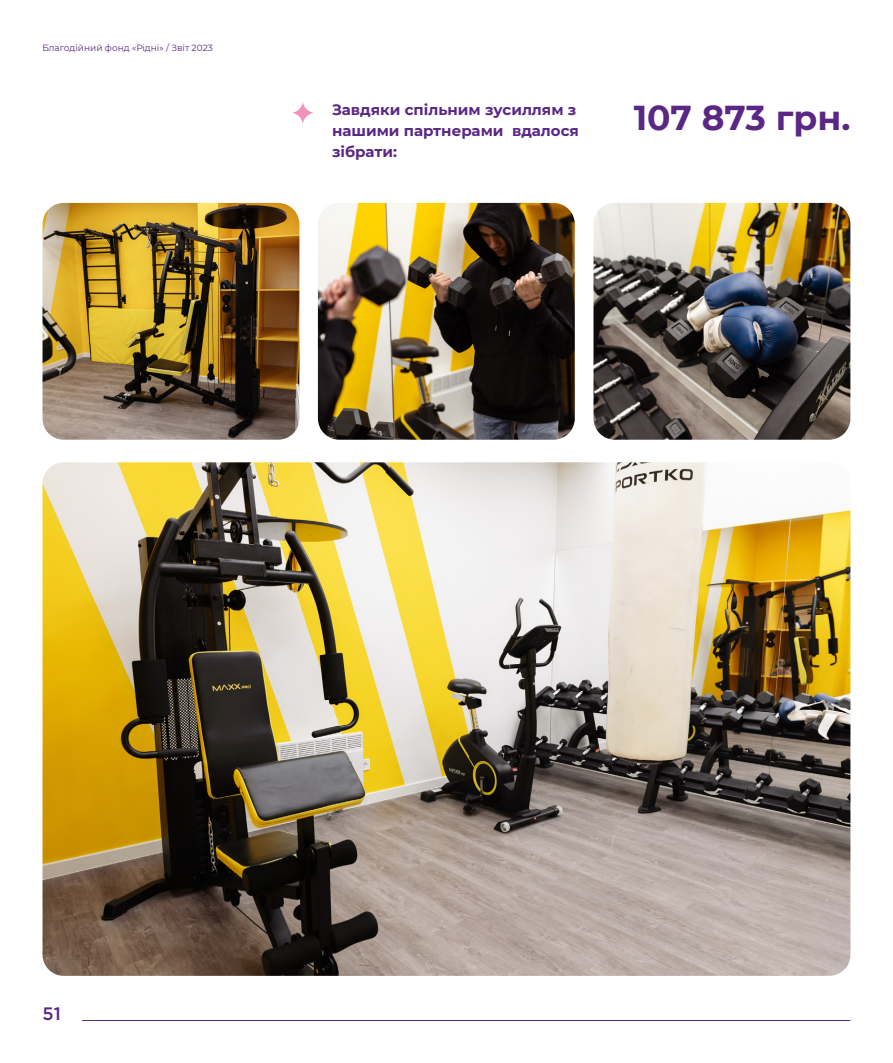
<style>
.page{position:relative;width:893px;height:1063px;background:#fff}
.page>*{position:absolute;margin:0;border:0;box-sizing:border-box;transform-origin:0 0}
.t1{font:700 34.5px "Montserrat";color:#5a2784}
.t2{font:500 18px "Gotham Pro";color:#5a2784}
.t3{font:700 15px/21px "Montserrat";color:#5a2784}
.t4{font:9px "Montserrat";color:#5a2784}
</style>
<div class="page">
<hr style="left:82px;top:1020px;width:768px;height:1px;background:#5a2784">
<svg style="left:292px;top:102px;width:22px;height:22px"></svg>
<img style="left:43px;top:462px;width:807px;height:514px">
<img style="left:318px;top:203px;width:257px;height:237px">
<img style="left:43px;top:203px;width:256px;height:237px">
<img style="left:593px;top:203px;width:257px;height:237px">
<p class="t4" style="left:43px;top:42px;width:172px">Благодійний фонд «Рідні» / Звіт 2023</p>
<p class="t3" style="left:332px;top:99px;width:248px">Завдяки спільним зусиллям з нашими партнерами вдалося зібрати:</p>
<h1 class="t1" style="left:634px;top:93px;width:218px">107 873 грн.</h1>
<p class="t2" style="left:43px;top:1004px;width:20px">51</p>
</div>
